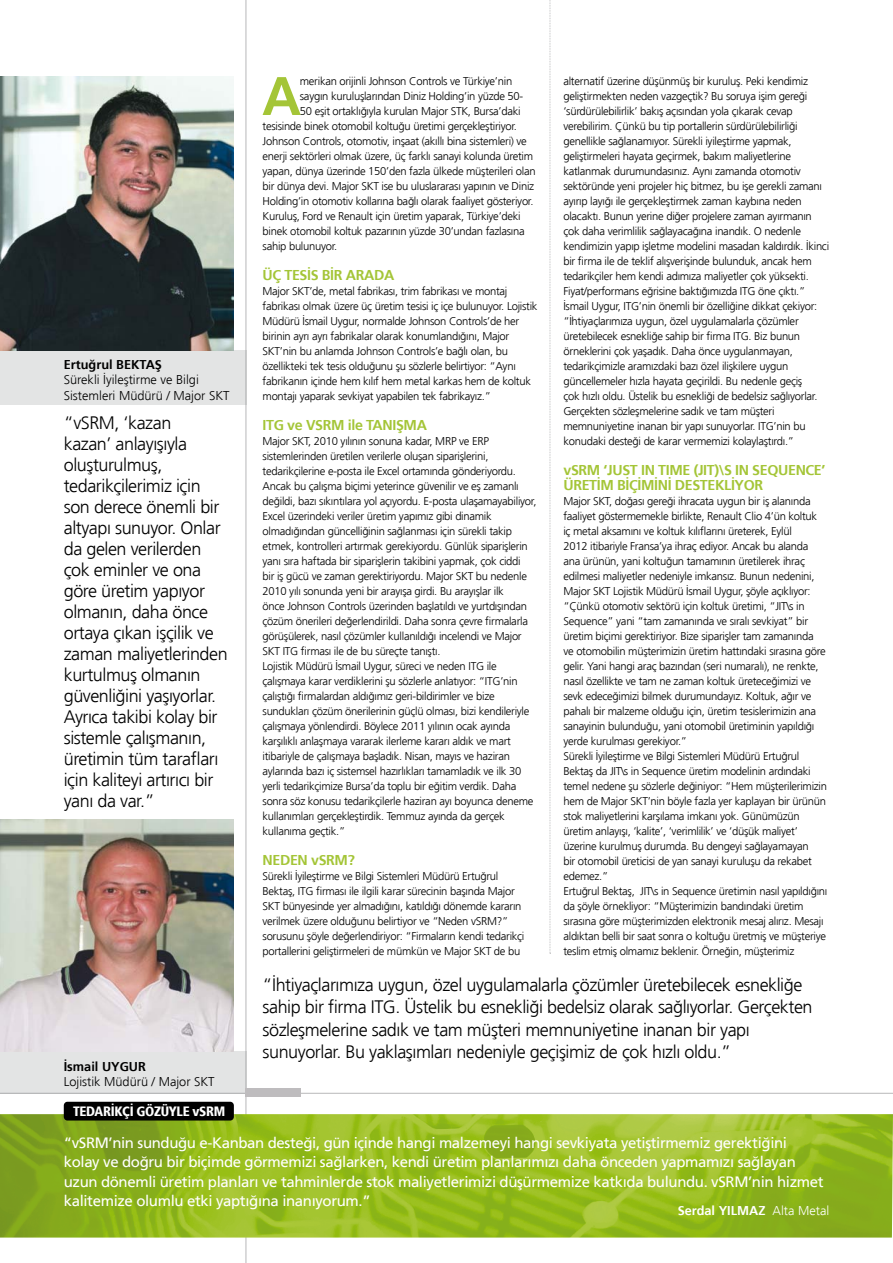
<style>
.page{position:relative;width:893px;height:1263px;background:#fff}
.page>*{position:absolute;margin:0;border:0;box-sizing:border-box;transform-origin:0 0}
.t1{font:300 54.3px "Frutiger LT Std 45";color:#a4c537}
.t2{font:300 18px/21px "Frutiger LT Std 45";letter-spacing:-.025em;color:#000}
.t3{font:15px/19.5px "Frutiger LT Std 55 Roman";letter-spacing:-.025em;color:#fff}
.t4{font:300 14.25px/15px "Frutiger LT Std 45";letter-spacing:-.025em;color:#a4c537}
.t5{font:700 13.5px "Frutiger LT Std 57 Cn";letter-spacing:-.025em;color:#fff}
.t6{font:300 12.75px/15.3px "Frutiger LT Std 45";color:#000}
.t7{font:300 12.75px "Frutiger LT Std 45";color:#000}
.t8{font:300 12.75px "Frutiger LT Std 45";color:#fff}
.t9{font:300 11.25px/15px "Frutiger LT Std 45";letter-spacing:-.025em;color:#000}
.s1{font-style:inherit}
</style>
<div class="page">
<div style="left:0;top:351px;width:247px;height:54px;background:#e3e4e4"></div>
<div style="left:0;top:1051px;width:247px;height:43px;background:#e3e4e4"></div>
<hr style="left:246px;top:0;width:1px;height:1263px;background:#87888a">
<svg style="left:550px;top:0;width:1px;height:954px"></svg>
<hr style="left:0;top:1093px;width:893px;height:1px;background:#87888a">
<img style="left:0;top:1114px;width:893px;height:123px">
<div style="left:246px;top:1088px;width:55px;height:9px;background:#bebcbe"></div>
<img style="left:0;top:77px;width:234px;height:273px">
<img style="left:0;top:819px;width:234px;height:232px">
<div style="left:64px;top:1102px;width:170px;height:18px;background:#000;border-radius:4px"></div>
<p class="t7" style="left:64px;top:357px;width:100px">Ertuğrul BEKTAŞ</p>
<p class="t6" style="left:64px;top:372px;width:167px">Sürekli İyileştirme ve Bilgi<br>Sistemleri Müdürü / Major SKT</p>
<p class="t2" style="left:64px;top:413px;width:165px">“vSRM, ‘kazan<br>kazan’ anlayışıyla oluşturulmuş, tedarikçilerimiz için son derece önemli bir altyapı sunuyor. Onlar da gelen verilerden çok eminler ve ona göre üretim yapıyor olmanın, daha önce ortaya çıkan işçilik ve zaman maliyetlerinden kurtulmuş olmanın güvenliğini yaşıyorlar.<br>Ayrıca takibi kolay bir sistemle çalışmanın, üretimin tüm tarafları için kaliteyi artırıcı bir yanı da var.”</p>
<p class="t7" style="left:64px;top:1059px;width:84px">İsmail UYGUR</p>
<p class="t6" style="left:64px;top:1074px;width:152px">Lojistik Müdürü / Major SKT</p>
<p class="t5" style="left:73px;top:1103px;width:154px">TEDARİKÇİ GÖZÜYLE vSRM</p>
<h1 class="t1" style="left:262px;top:64px;width:41px">A</h1>
<p class="t9" style="left:300px;top:74px;width:214px">merikan orijinli Johnson Controls ve Türkiye’nin</p>
<p class="t9" style="left:300px;top:89px;width:225px">saygın kuruluşlarından Diniz Holding’in yüzde 50-</p>
<p class="t9" style="left:300px;top:104px;width:222px">50 eşit ortaklığıyla kurulan Major STK, Bursa’daki</p>
<p class="t9" style="left:263px;top:119px;width:256px">tesisinde binek otomobil koltuğu üretimi gerçekleştiriyor.</p>
<p class="t9" style="left:263px;top:134px;width:266px">Johnson Controls, otomotiv, inşaat (akıllı bina sistemleri) ve</p>
<p class="t9" style="left:263px;top:149px;width:272px">enerji sektörleri olmak üzere, üç farklı sanayi kolunda üretim</p>
<p class="t9" style="left:263px;top:164px;width:275px">yapan, dünya üzerinde 150’den fazla ülkede müşterileri olan</p>
<p class="t9" style="left:263px;top:179px;width:273px">bir dünya devi. Major SKT ise bu uluslararası yapının ve Diniz</p>
<p class="t9" style="left:263px;top:194px;width:272px">Holding’in otomotiv kollarına bağlı olarak faaliyet gösteriyor.</p>
<p class="t9" style="left:263px;top:209px;width:260px">Kuruluş, Ford ve Renault için üretim yaparak, Türkiye’deki</p>
<p class="t9" style="left:263px;top:224px;width:264px">binek otomobil koltuk pazarının yüzde 30’undan fazlasına</p>
<p class="t9" style="left:263px;top:239px;width:76px">sahip bulunuyor.</p>
<p class="t4" style="left:263px;top:268px;width:133px">ÜÇ TESİS BİR ARADA</p>
<p class="t9" style="left:263px;top:284px;width:276px">Major SKT’de, metal fabrikası, trim fabrikası ve montaj fabrikası olmak üzere üç üretim tesisi iç içe bulunuyor. Lojistik Müdürü İsmail Uygur, normalde Johnson Controls’de her birinin ayrı ayrı fabrikalar olarak konumlandığını, Major SKT’nin bu anlamda Johnson Controls’e bağlı olan, bu özellikteki tek tesis olduğunu şu sözlerle belirtiyor: “Aynı fabrikanın içinde hem kılıf hem metal karkas hem de koltuk montajı yaparak sevkiyat yapabilen tek fabrikayız.”</p>
<p class="t4" style="left:263px;top:418px;width:166px">ITG ve VSRM ile TANIŞMA</p>
<p class="t9" style="left:263px;top:434px;width:275px">Major SKT, 2010 yılının sonuna kadar, MRP ve ERP sistemlerinden üretilen verilerle oluşan siparişlerini, tedarikçilerine e-posta ile Excel ortamında gönderiyordu.<br>Ancak bu çalışma biçimi yeterince güvenilir ve eş zamanlı değildi, bazı sıkıntılara yol açıyordu. E-posta ulaşamayabiliyor, Excel üzerindeki veriler üretim yapımız gibi dinamik olmadığından güncelliğinin sağlanması için sürekli takip etmek, kontrolleri artırmak gerekiyordu. Günlük siparişlerin yanı sıra haftada bir siparişlerin takibini yapmak, çok ciddi<br>bir iş gücü ve zaman gerektiriyordu. Major SKT bu nedenle 2010 yılı sonunda yeni bir arayışa girdi. Bu arayışlar ilk<br>önce Johnson Controls üzerinden başlatıldı ve yurtdışından çözüm önerileri değerlendirildi. Daha sonra çevre firmalarla görüşülerek, nasıl çözümler kullanıldığı incelendi ve Major SKT ITG firması ile de bu süreçte tanıştı.<br>Lojistik Müdürü İsmail Uygur, süreci ve neden ITG ile çalışmaya karar verdiklerini şu sözlerle anlatıyor: “ITG’nin çalıştığı firmalardan aldığımız geri-bildirimler ve bize sundukları çözüm önerilerinin güçlü olması, bizi kendileriyle çalışmaya yönlendirdi. Böylece 2011 yılının ocak ayında karşılıklı anlaşmaya vararak ilerleme kararı aldık ve mart itibariyle de çalışmaya başladık. Nisan, mayıs ve haziran aylarında bazı iç sistemsel hazırlıkları tamamladık ve ilk 30 yerli tedarikçimize Bursa’da toplu bir eğitim verdik. Daha sonra söz konusu tedarikçilerle haziran ayı boyunca deneme kullanımları gerçekleştirdik. Temmuz ayında da gerçek kullanıma geçtik.”</p>
<p class="t4" style="left:263px;top:853px;width:94px">NEDEN vSRM?</p>
<p class="t9" style="left:263px;top:869px;width:263px">Sürekli İyileştirme ve Bilgi Sistemleri Müdürü Ertuğrul Bektaş, ITG firması ile ilgili karar sürecinin başında Major SKT bünyesinde yer almadığını, katıldığı dönemde kararın verilmek üzere olduğunu belirtiyor ve “Neden vSRM?” sorusunu şöyle değerlendiriyor: “Firmaların kendi tedarikçi portallerini geliştirmeleri de mümkün ve Major SKT de bu</p>
<p class="t9" style="left:563px;top:74px;width:267px">alternatif üzerine düşünmüş bir kuruluş. Peki kendimiz geliştirmekten neden vazgeçtik? Bu soruya işim gereği ‘sürdürülebilirlik’ bakış açısından yola çıkarak cevap verebilirim. Çünkü bu tip portallerin sürdürülebilirliği genellikle sağlanamıyor. Sürekli iyileştirme yapmak, geliştirmeleri hayata geçirmek, bakım maliyetlerine katlanmak durumundasınız. Aynı zamanda otomotiv sektöründe yeni projeler hiç bitmez, bu işe gerekli zamanı ayırıp layığı ile gerçekleştirmek zaman kaybına neden olacaktı. Bunun yerine diğer projelere zaman ayırmanın çok daha verimlilik sağlayacağına inandık. O nedenle kendimizin yapıp işletme modelini masadan kaldırdık. İkinci bir firma ile de teklif alışverişinde bulunduk, ancak hem tedarikçiler hem kendi adımıza maliyetler çok yüksekti.<br>Fiyat/performans eğrisine baktığımızda ITG öne çıktı.” İsmail Uygur, ITG’nin önemli bir özelliğine dikkat çekiyor: “İhtiyaçlarımıza uygun, özel uygulamalarla çözümler üretebilecek esnekliğe sahip bir firma ITG. Biz bunun örneklerini çok yaşadık. Daha önce uygulanmayan, tedarikçimizle aramızdaki bazı özel ilişkilere uygun güncellemeler hızla hayata geçirildi. Bu nedenle geçiş<br>çok hızlı oldu. Üstelik bu esnekliği de bedelsiz sağlıyorlar.<br>Gerçekten sözleşmelerine sadık ve tam müşteri memnuniyetine inanan bir yapı sunuyorlar. ITG’nin bu konudaki desteği de karar vermemizi kolaylaştırdı.”</p>
<p class="t4" style="left:563px;top:463px;width:264px">vSRM ‘JUST IN TIME (JIT)\S IN SEQUENCE’<br>ÜRETİM BİÇİMİNİ DESTEKLİYOR</p>
<p class="t9" style="left:563px;top:494px;width:265px">Major SKT, doğası gereği ihracata uygun bir iş alanında faaliyet göstermemekle birlikte, Renault Clio 4’ün koltuk<br>iç metal aksamını ve koltuk kılıflarını üreterek, Eylül<br>2012 itibariyle Fransa’ya ihraç ediyor. Ancak bu alanda ana ürünün, yani koltuğun tamamının üretilerek ihraç edilmesi maliyetler nedeniyle imkansız. Bunun nedenini, Major SKT Lojistik Müdürü İsmail Uygur, şöyle açıklıyor: “Çünkü otomotiv sektörü için koltuk üretimi, “JIT\s in Sequence” yani “tam zamanında ve sıralı sevkiyat” bir üretim biçimi gerektiriyor. Bize siparişler tam zamanında<br>ve otomobilin müşterimizin üretim hattındaki sırasına göre gelir. Yani hangi araç bazından (seri numaralı), ne renkte, nasıl özellikte ve tam ne zaman koltuk üreteceğimizi ve sevk edeceğimizi bilmek durumundayız. Koltuk, ağır ve pahalı bir malzeme olduğu için, üretim tesislerimizin ana sanayinin bulunduğu, yani otomobil üretiminin yapıldığı yerde kurulması gerekiyor.”<br>Sürekli İyileştirme ve Bilgi Sistemleri Müdürü Ertuğrul Bektaş da JIT\s in Sequence üretim modelinin ardındaki temel nedene şu sözlerle değiniyor: “Hem müşterilerimizin hem de Major SKT’nin böyle fazla yer kaplayan bir ürünün stok maliyetlerini karşılama imkanı yok. Günümüzün üretim anlayışı, ‘kalite’, ‘verimlilik’ ve ‘düşük maliyet’ üzerine kurulmuş durumda. Bu dengeyi sağlayamayan<br>bir otomobil üreticisi de yan sanayi kuruluşu da rekabet edemez.”<br>Ertuğrul Bektaş, JIT\s in Sequence üretimin nasıl yapıldığını da şöyle örnekliyor: “Müşterimizin bandındaki üretim sırasına göre müşterimizden elektronik mesaj alırız. Mesajı aldıktan belli bir saat sonra o koltuğu üretmiş ve müşteriye teslim etmiş olmamız beklenir. Örneğin, müşterimiz</p>
<p class="t2" style="left:263px;top:973px;width:551px;line-height:22.5px">“İhtiyaçlarımıza uygun, özel uygulamalarla çözümler üretebilecek esnekliğe sahip bir firma ITG. Üstelik bu esnekliği bedelsiz olarak sağlıyorlar. Gerçekten sözleşmelerine sadık ve tam müşteri memnuniyetine inanan bir yapı sunuyorlar. Bu yaklaşımları nedeniyle geçişimiz de çok hızlı oldu.”</p>
<p class="t3" style="left:64px;top:1133px;width:761px">“vSRM’nin sunduğu e-Kanban desteği, gün içinde hangi malzemeyi hangi sevkiyata yetiştirmemiz gerektiğini kolay ve doğru bir biçimde görmemizi sağlarken, kendi üretim planlarımızı daha önceden yapmamızı sağlayan uzun dönemli üretim planları ve tahminlerde stok maliyetlerimizi düşürmemize katkıda bulundu. vSRM’nin hizmet kalitemize olumlu etki yaptığına inanıyorum.”</p>
<p class="t8" style="left:678px;top:1203px;width:153px">Serdal YILMAZ <span class="s1">Alta Metal</span></p>
</div>
